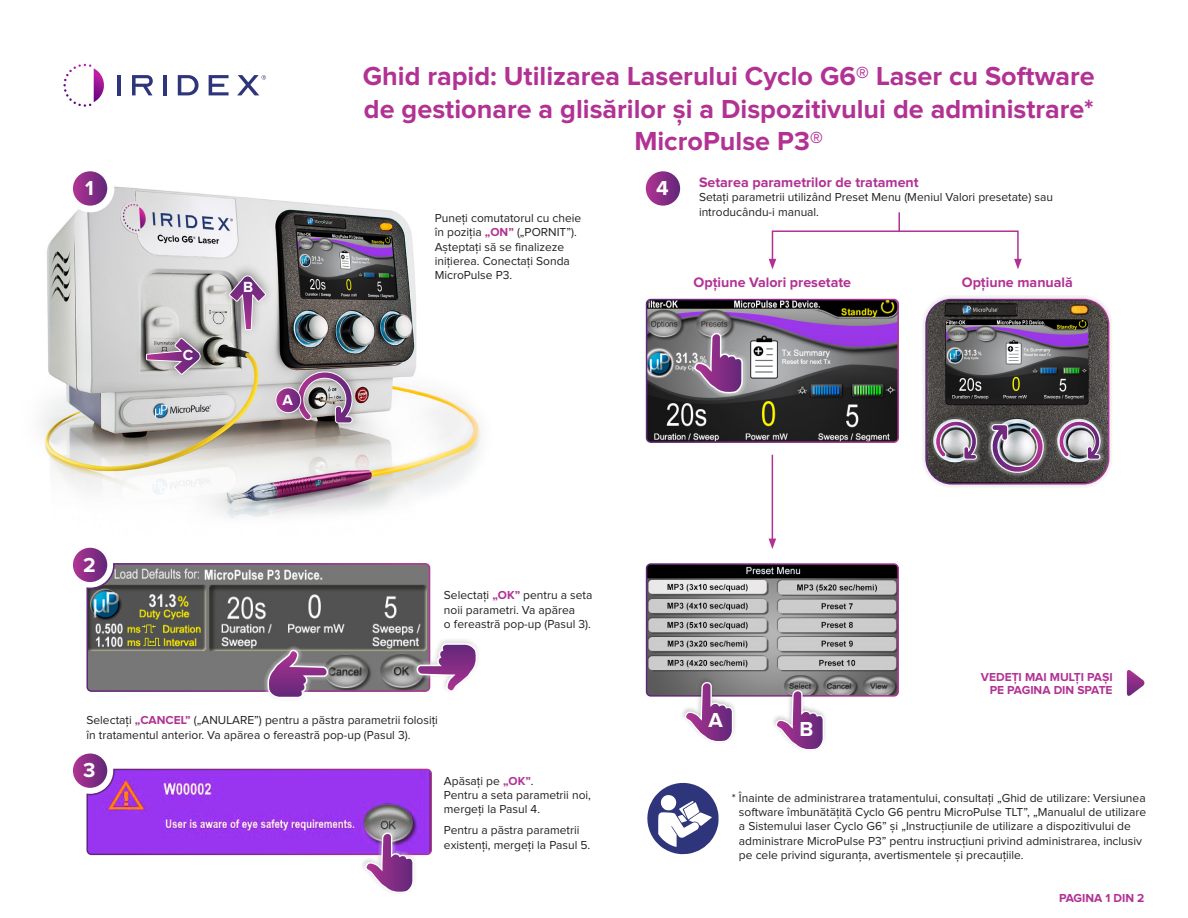
<style>
.page{position:relative;width:1188px;height:918px;background:#fff}
.page>*{position:absolute;margin:0;border:0;box-sizing:border-box;transform-origin:0 0}
.t1{font:700 27px/32.4px "Proxima Nova";color:#b23294;text-align:center}
.num{font:700 21px "Proxima Nova";color:#fff}
.num2{font:700 15.15px "Proxima Nova";color:#fff}
.heading2{font:700 14.25px "Proxima Nova";color:#b23294}
.heading1{font:700 14.25px "Proxima Nova";color:#b23294}
.base{font:12px/14.4px "Proxima Nova";color:#231f20}
.t2{font:700 12px/13.5px "Proxima Nova";color:#b23294;text-align:right}
.base_space{font:12px/14.4px "Proxima Nova";color:#231f20}
.s1{font-weight:700;color:#b23294}
</style>
<div class="page">
<hr style="left:772px;top:455px;width:1px;height:86px;background:#b23294">
<svg style="left:769px;top:539px;width:7px;height:10px"></svg>
<hr style="left:117px;top:75px;width:4px;height:20px;background:#2f357a">
<svg style="left:132px;top:75px;width:21px;height:20px"></svg>
<hr style="left:163px;top:75px;width:4px;height:20px;background:#2f357a">
<svg style="left:178px;top:75px;width:21px;height:20px"></svg>
<svg style="left:209px;top:75px;width:20px;height:20px"></svg>
<svg style="left:63px;top:64px;width:41px;height:43px"></svg>
<svg style="left:237px;top:75px;width:29px;height:20px"></svg>
<svg style="left:1127px;top:670px;width:18px;height:26px"></svg>
<img style="left:41px;top:186px;width:440px;height:333px">
<div style="left:284px;top:358px;width:78px;height:74px;background:#231f20;opacity:.5"></div>
<svg style="left:296px;top:369px;width:58px;height:75px;background:#9a8c94"></svg>
<div style="left:272px;top:384px;width:37px;height:37px;background:#231f20;opacity:.25"></div>
<svg style="left:276px;top:388px;width:25px;height:25px"></svg>
<div style="left:275px;top:387px;width:26px;height:26px;border:1px solid #fff;border-radius:50%"></div>
<div style="left:217px;top:262px;width:57px;height:76px;background:#231f20;opacity:.5"></div>
<svg style="left:228px;top:275px;width:39px;height:56px;background:#ac92ad"></svg>
<div style="left:134px;top:324px;width:76px;height:58px;background:#231f20;opacity:.5"></div>
<svg style="left:145px;top:337px;width:56px;height:39px;background:#a58aa4"></svg>
<svg style="left:646px;top:171px;width:34px;height:35px"></svg>
<div style="left:646px;top:299px;width:253px;height:144px;border:2px solid #fff;border-radius:4px"></div>
<img style="left:649px;top:566px;width:247px;height:128px">
<div style="left:646px;top:563px;width:253px;height:134px;border:2px solid #fff;border-radius:4px"></div>
<div style="left:680px;top:676px;width:57px;height:69px;background:#231f20;opacity:.25"></div>
<svg style="left:684px;top:681px;width:50px;height:62px"></svg>
<div style="left:770px;top:684px;width:58px;height:69px;background:#231f20;opacity:.25"></div>
<svg style="left:775px;top:689px;width:50px;height:62px"></svg>
<div style="left:67px;top:165px;width:47px;height:47px;background:#fff;border-radius:50%"></div>
<svg style="left:73px;top:171px;width:34px;height:35px"></svg>
<div style="left:772px;top:230px;width:247px;height:32px;border:2px solid #b23294"></div>
<svg style="left:769px;top:259px;width:7px;height:10px"></svg>
<svg style="left:1014px;top:259px;width:8px;height:10px"></svg>
<svg style="left:898px;top:212px;width:2px;height:19px"></svg>
<svg style="left:647px;top:783px;width:72px;height:71px"></svg>
<svg style="left:647px;top:300px;width:251px;height:142px;background:#5f5665"></svg>
<svg style="left:73px;top:548px;width:34px;height:34px"></svg>
<div style="left:73px;top:754px;width:34px;height:34px;background:linear-gradient(to right,#b23795,#64277a);border-radius:17px"></div>
<svg style="left:87px;top:564px;width:391px;height:133px;background:#847e81"></svg>
<svg style="left:86px;top:768px;width:346px;height:124px"></svg>
<div style="left:922px;top:295px;width:191px;height:193px;background:#231f20;opacity:.18"></div>
<img style="left:926px;top:300px;width:183px;height:184px">
<div style="left:925px;top:299px;width:184px;height:186px;border:2px solid #fff;border-radius:26px"></div>
<div style="left:981px;top:413px;width:71px;height:67px;background:#231f20;opacity:.25"></div>
<div style="left:988px;top:420px;width:60px;height:57px;background:#fff;opacity:.75"></div>
<svg style="left:990px;top:415px;width:54px;height:61px;background:#908192"></svg>
<div style="left:1049px;top:410px;width:59px;height:57px;background:#231f20;opacity:.25"></div>
<div style="left:1055px;top:417px;width:50px;height:46px;background:#fff;opacity:.75"></div>
<svg style="left:1058px;top:419px;width:44px;height:48px;background:#998a9a"></svg>
<div style="left:925px;top:410px;width:60px;height:57px;background:#231f20;opacity:.25"></div>
<div style="left:931px;top:417px;width:50px;height:46px;background:#fff;opacity:.75"></div>
<svg style="left:935px;top:419px;width:43px;height:48px;background:#968797"></svg>
<p class="num" style="left:85px;top:179px;width:10px">1</p>
<p class="num" style="left:83px;top:555px;width:14px">2</p>
<p class="num2" style="left:183px;top:348px;width:12px">C</p>
<p class="num2" style="left:243px;top:280px;width:12px">B</p>
<p class="num2" style="left:282px;top:393px;width:12px">A</p>
<p class="t1" style="left:363px;top:61px;width:734px">Ghid rapid: Utilizarea Laserului Cyclo G6® Laser cu Software de gestionare a glisărilor și a Dispozitivului de administrare*<br>MicroPulse P3®</p>
<p class="base" style="left:435px;top:211px;width:148px">Puneți comutatorul cu cheie în poziția <span class="s1">„ON”</span> („PORNIT”).</p>
<p class="base" style="left:435px;top:240px;width:137px">Așteptați să se finalizeze inițierea. Conectați Sonda<br>MicroPulse P3.</p>
<p class="num" style="left:656px;top:179px;width:14px">4</p>
<p class="heading1" style="left:699px;top:176px;width:221px">Setarea parametrilor de tratament</p>
<p class="base" style="left:699px;top:191px;width:356px">Setați parametrii utilizând Preset Menu (Meniul Valori presetate) sau introducându-i manual.</p>
<p class="heading2" style="left:694px;top:275px;width:159px">Opțiune Valori presetate</p>
<p class="heading2" style="left:962px;top:275px;width:113px">Opțiune manuală</p>
<p class="base" style="left:444px;top:588px;width:150px">Selectați <span class="s1">„OK”</span> pentru a seta noii parametri. Va apărea<br>o fereastră pop-up (Pasul 3).</p>
<p class="t2" style="left:981px;top:671px;width:133px">VEDEȚI MAI MULȚI PAȘI<br>PE PAGINA DIN SPATE</p>
<p class="base" style="left:86px;top:714px;width:353px">Selectați <span class="s1">„CANCEL”</span> („ANULARE”) pentru a păstra parametrii folosiți în tratamentul anterior. Va apărea o fereastră pop-up (Pasul 3).</p>
<p class="num" style="left:83px;top:761px;width:14px">3</p>
<p class="base" style="left:444px;top:774px;width:91px">Apăsați pe <span class="s1">„OK”</span>.</p>
<p class="base_space" style="left:444px;top:788px;width:149px">Pentru a seta parametrii noi, mergeți la Pasul 4.</p>
<p class="base" style="left:444px;top:824px;width:148px">Pentru a păstra parametrii existenți, mergeți la Pasul 5.</p>
<p class="num" style="left:708px;top:711px;width:16px">A</p>
<p class="num" style="left:799px;top:719px;width:15px">B</p>
<p class="base" style="left:739px;top:791px;width:409px;text-indent:-7px">* Înainte de administrarea tratamentului, consultați „Ghid de utilizare: Versiunea software îmbunătățită Cyclo G6 pentru MicroPulse TLT”, „Manualul de utilizare a Sistemului laser Cyclo G6” și „Instrucțiunile de utilizare a dispozitivului de administrare MicroPulse P3” pentru instrucțiuni privind administrarea, inclusiv pe cele privind siguranța, avertismentele și precauțiile.</p>
<p class="t2" style="left:1059px;top:892px;width:87px">PAGINA 1 DIN 2</p>
</div>
